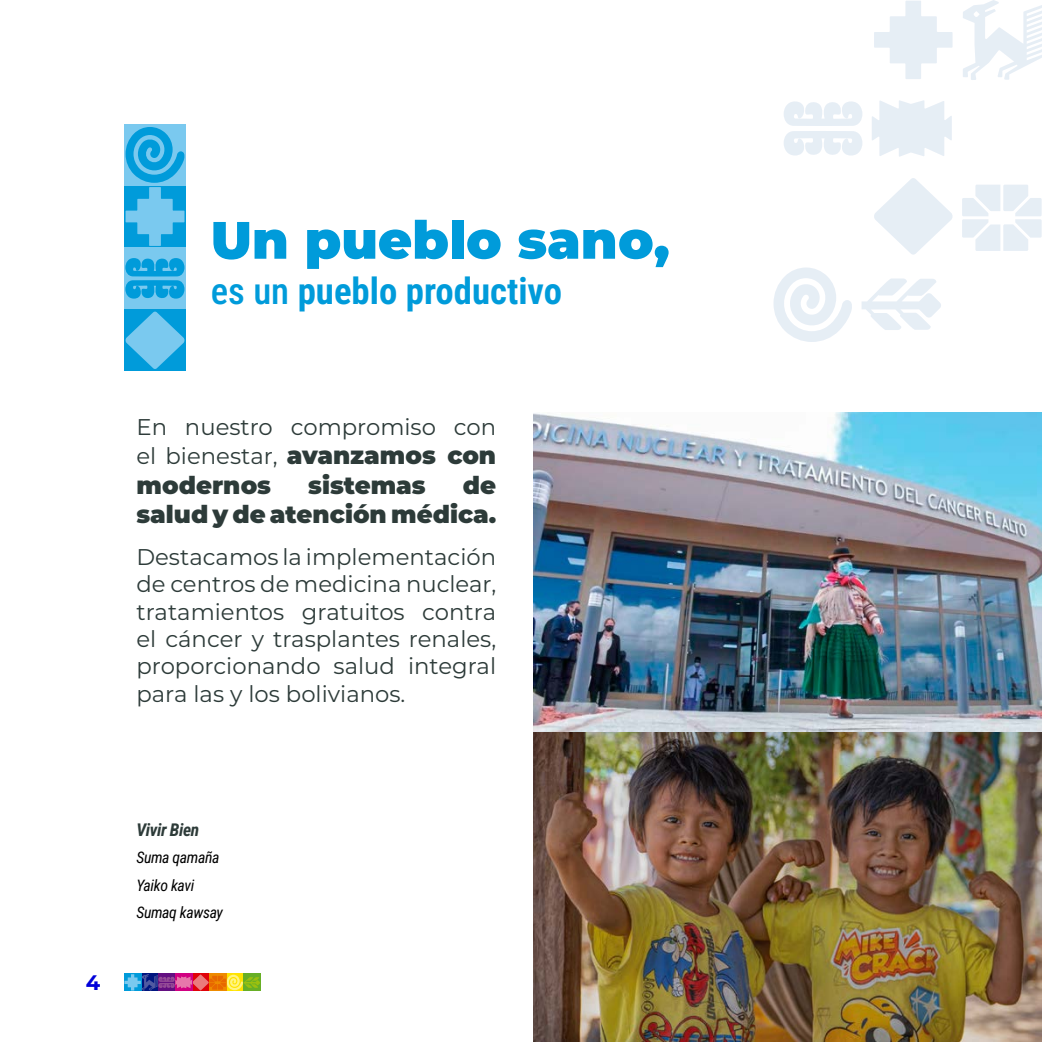
<style>
.page{position:relative;width:1042px;height:1042px;background:#fff}
.page>*{position:absolute;margin:0;border:0;box-sizing:border-box;transform-origin:0 0}
.t1{font:900 52.5px "Montserrat";color:#009bda}
.t2{font:700 36.75px "Roboto Condensed";color:#009bda}
.t3{font:900 24.5px/29.4px "Montserrat";color:#2d3b39;text-align:right}
.t4{font:22.75px/27.3px "Montserrat";color:#2d3b39}
.t5{font:700 21px "Montserrat";color:#0000d9}
.t6{font:italic 700 17.5px "Roboto Condensed";letter-spacing:-.02em;color:#2d3b39}
.t7{font:italic 15.75px/27.5px "Roboto Condensed";letter-spacing:-.02em;color:#000}
.s1{font-weight:500}
.s2{font-weight:900;font-size:24.5px}
</style>
<div class="page">
<svg style="left:784px;top:101px;width:78px;height:55px"></svg>
<svg style="left:872px;top:100px;width:80px;height:57px"></svg>
<svg style="left:963px;top:0;width:79px;height:80px"></svg>
<svg style="left:861px;top:278px;width:80px;height:52px"></svg>
<svg style="left:962px;top:185px;width:79px;height:66px"></svg>
<svg style="left:773px;top:267px;width:79px;height:75px"></svg>
<svg style="left:874px;top:178px;width:79px;height:77px"></svg>
<svg style="left:874px;top:1px;width:78px;height:78px"></svg>
<svg style="left:124px;top:186px;width:62px;height:61px"></svg>
<div style="left:124px;top:247px;width:62px;height:62px;background:#7ac9ef"></div>
<div style="left:124px;top:124px;width:62px;height:62px;background:#7ac9ef"></div>
<div style="left:124px;top:309px;width:62px;height:62px;background:#009bda"></div>
<svg style="left:125px;top:258px;width:59px;height:41px"></svg>
<svg style="left:125px;top:311px;width:60px;height:58px"></svg>
<svg style="left:126px;top:127px;width:59px;height:119px"></svg>
<img style="left:533px;top:413px;width:509px;height:629px">
<svg style="left:124px;top:974px;width:136px;height:17px"></svg>
<h1 class="t1" style="left:211px;top:201px;width:460px">Un pueblo sano,</h1>
<h2 class="t2" style="left:211px;top:265px;width:353px"><span class="s1">es un</span> pueblo productivo</h2>
<p class="t4" style="left:136px;top:411px;width:361px;line-height:29.4px">En nuestro compromiso con el bienestar, <span class="s2">avanzamos con</span></p>
<p class="t3" style="left:136px;top:468px;width:136px">modernos</p>
<p class="t3" style="left:308px;top:468px;width:119px">sistemas</p>
<p class="t3" style="left:136px;top:468px;width:361px">de<br>salud y de atención médica.</p>
<p class="t4" style="left:136px;top:542px;width:361px;text-align:justify">Destacamos la implementación de centros de medicina nuclear, tratamientos gratuitos contra el cáncer y trasplantes renales, proporcionando salud integral para las y los bolivianos.</p>
<p class="t5" style="left:86px;top:967px;width:16px">4</p>
<p class="t6" style="left:136px;top:817px;width:64px">Vivir Bien</p>
<p class="t7" style="left:136px;top:843px;width:88px">Suma qamaña<br>Yaiko kavi<br>Sumaq kawsay</p>
</div>
